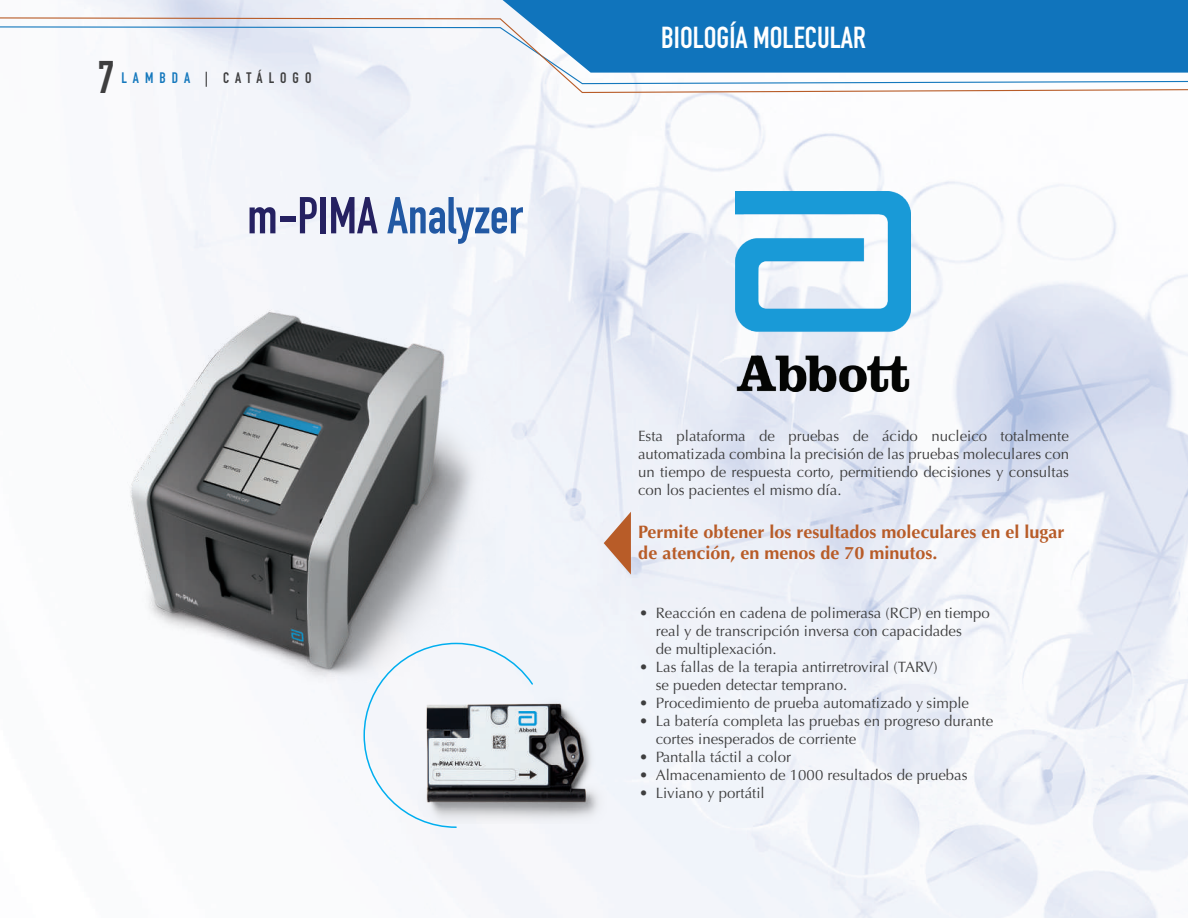
<style>
.page{position:relative;width:1188px;height:918px;background:#fff}
.page>*{position:absolute;margin:0;border:0;box-sizing:border-box;transform-origin:0 0}
.t1{font:700 51px "DIN Condensed";color:#2158a3}
.t2{font:700 45px "DIN Condensed";color:#3e3e3f}
.t3{font:700 30px "DIN Condensed";color:#fff}
.t4{font:700 18px/21.6px "Optima";color:#b85c28}
.t5{font:15px/18px "Optima";color:#3e3e3f}
.t6{font:700 15px "DIN Condensed";letter-spacing:.4em;color:#3e3e3f}
.s1{color:#1478bd}
.s2{color:#252161}
</style>
<div class="page">
<img style="left:84px;top:0;width:1104px;height:918px">
<div style="left:503px;top:0;width:685px;height:17px;background:#1074bc"></div>
<svg style="left:0;top:17px;width:1188px;height:77px"></svg>
<img style="left:736px;top:192px;width:174px;height:199px">
<img style="left:110px;top:298px;width:385px;height:387px">
<img style="left:534px;top:688px;width:72px;height:135px">
<svg style="left:363px;top:642px;width:171px;height:187px"></svg>
<svg style="left:604px;top:512px;width:27px;height:63px"></svg>
<h2 class="t2" style="left:98px;top:47px;width:18px">7</h2>
<p class="t6" style="left:121px;top:68px;width:191px"><span class="s1">LAMBDA</span> | CATÁLOGO</p>
<h1 class="t1" style="left:247px;top:181px;width:277px"><span class="s2">m-PIMA</span> Analyzer</h1>
<h3 class="t3" style="left:661px;top:18px;width:206px">BIOLOGÍA MOLECULAR</h3>
<p class="t5" style="left:638px;top:428px;width:432px;text-align:justify">Esta plataforma de pruebas de ácido nucleico totalmente automatizada combina la precisión de las pruebas moleculares con un tiempo de respuesta corto, permitiendo decisiones y consultas con los pacientes el mismo día.</p>
<p class="t4" style="left:638px;top:521px;width:428px">Permite obtener los resultados moleculares en el lugar de atención, en menos de 70 minutos.</p>
<p class="t5" style="left:656px;top:604px;width:335px;text-indent:-16px">• Reacción en cadena de polimerasa (RCP) en tiempo real y de transcripción inversa con capacidades<br>de multiplexación.</p>
<p class="t5" style="left:656px;top:658px;width:284px;text-indent:-16px">• Las fallas de la terapia antirretroviral (TARV) se pueden detectar temprano.</p>
<p class="t5" style="left:639px;top:694px;width:331px">• Procedimiento de prueba automatizado y simple</p>
<p class="t5" style="left:656px;top:712px;width:339px;text-indent:-16px">• La batería completa las pruebas en progreso durante cortes inesperados de corriente</p>
<p class="t5" style="left:639px;top:748px;width:153px">• Pantalla táctil a color</p>
<p class="t5" style="left:639px;top:766px;width:330px">• Almacenamiento de 1000 resultados de pruebas</p>
<p class="t5" style="left:639px;top:784px;width:127px">• Liviano y portátil</p>
</div>
